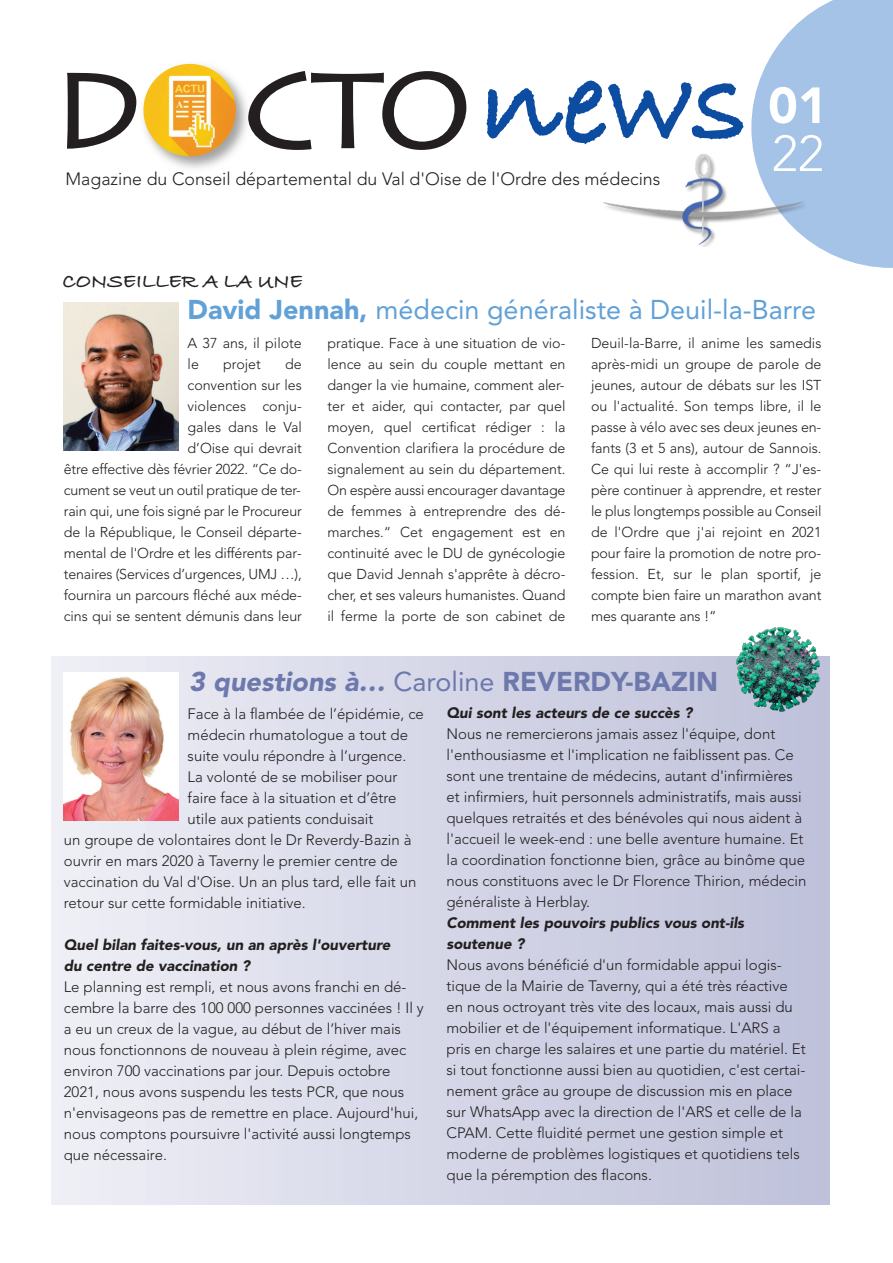
<style>
.page{position:relative;width:893px;height:1263px;background:#fff}
.page>*{position:absolute;margin:0;border:0;box-sizing:border-box;transform-origin:0 0}
.t1{font:126.6px "Lithos Pro";color:#231f20}
.t2{font:123.3px "Bradley Hand ITCTT Bold";color:#0d4da1}
.t3{font:900 50.1px "Avenir LT Std";color:#fff}
.t4{font:300 50.1px "Avenir LT Std";color:#fff}
.t5{font:27px "Avenir LT Std";color:#61a1d7}
.t6{font:900 27px "Avenir LT Std";color:#6d79ad}
.t7{font:21px "Bradley Hand ITCTT Bold";color:#231f20}
.t8{font:300 17.7px "Avenir LT Std";color:#231f20}
.t9{font:300 15px/21px "Avenir LT Std";color:#231f20}
.t10{font:italic 900 15px/21px "Avenir LT Std";color:#231f20}
.t11{font:300 14.25px/21px "Avenir LT Std";letter-spacing:-.01em;color:#231f20;text-align:justify}
.s1{font-weight:900}
.s2{font-style:italic}
.s3{font-weight:400}
</style>
<div class="page">
<div style="left:51px;top:657px;width:778px;height:547px;background:linear-gradient(to right,#eeeff6,#bec0da)"></div>
<svg style="left:751px;top:0;width:142px;height:268px"></svg>
<img style="left:63px;top:672px;width:116px;height:149px">
<img style="left:143px;top:63px;width:105px;height:106px">
<img style="left:143px;top:64px;width:93px;height:92px;border-radius:50%">
<img style="left:736px;top:628px;width:83px;height:84px">
<img style="left:603px;top:152px;width:206px;height:94px">
<img style="left:63px;top:302px;width:116px;height:149px">
<h1 class="t1" style="left:241px;top:30px;width:234px">cto</h1>
<h1 class="t1" style="left:51px;top:30px;width:93px">d</h1>
<p class="t8" style="left:66px;top:172px;width:596px">Magazine du Conseil départemental du Val d'Oise de l'Ordre des médecins</p>
<h2 class="t2" style="left:479px;top:9px;width:270px">news</h2>
<h3 class="t3" style="left:768px;top:85px;width:61px">01</h3>
<h3 class="t4" style="left:772px;top:133px;width:54px">22</h3>
<h3 class="t7" style="left:63px;top:266px;width:241px">CONSEILLER A LA UNE</h3>
<h3 class="t5" style="left:188px;top:299px;width:630px"><span class="s1">David Jennah,</span> médecin généraliste à Deuil-la-Barre</h3>
<p class="t11" style="left:327px;top:333px;width:240px">pratique. Face à une situation de vio&shy;lence au sein du couple mettant en danger la vie humaine, comment aler&shy;ter et aider, qui contacter, par quel moyen, quel certificat rédiger : la Convention clarifiera la procédure de signalement au sein du département.<br>On espère aussi encourager davantage de femmes à entreprendre des dé&shy;marches.“ Cet engagement est en continuité avec le DU de gynécologie que David Jennah s'apprête à décro&shy;cher, et ses valeurs humanistes. Quand il ferme la porte de son cabinet de</p>
<p class="t11" style="left:591px;top:333px;width:232px">Deuil-la-Barre, il anime les samedis après-midi un groupe de parole de jeunes, autour de débats sur les IST ou l'actualité. Son temps libre, il le passe à vélo avec ses deux jeunes en&shy;fants (3 et 5 ans), autour de Sannois.<br>Ce qui lui reste à accomplir ? “J'es&shy;père continuer à apprendre, et rester le plus longtemps possible au Conseil de l'Ordre que j'ai rejoint en 2021 pour faire la promotion de notre pro&shy;fession. Et, sur le plan sportif, je compte bien faire un marathon avant mes quarante ans !“</p>
<p class="t11" style="left:188px;top:333px;width:116px">A 37 ans, il pilote le</p>
<p class="t11" style="left:64px;top:354px;width:240px;text-align:right">de<br>convention sur les<br>violences conju-<br>gales dans le Val<br>d’Oise qui devrait<br>être effective dès février 2022. “Ce do&shy;cument se veut un outil pratique de ter&shy;rain qui, une fois signé par le Procureur de la République, le Conseil départe&shy;mental de l'Ordre et les différents par&shy;tenaires (Services d’urgences, UMJ …), fournira un parcours fléché aux méde&shy;cins qui se sentent démunis dans leur</p>
<p class="t11" style="left:223px;top:354px;width:39px">projet</p>
<h3 class="t6" style="left:189px;top:670px;width:531px"><span class="s2">3 questions à…</span> <span class="s3">Caroline</span> REVERDY-BAZIN</h3>
<p class="t9" style="left:188px;top:704px;width:238px">Face à la flambée de l’épidémie, ce</p>
<p class="t9" style="left:188px;top:725px;width:222px">médecin rhumatologue a tout de</p>
<p class="t9" style="left:188px;top:746px;width:220px">suite voulu répondre à l’urgence.</p>
<p class="t9" style="left:188px;top:767px;width:211px">La volonté de se mobiliser pour</p>
<p class="t9" style="left:188px;top:788px;width:210px">faire face à la situation et d’être</p>
<p class="t9" style="left:188px;top:809px;width:187px">utile aux patients conduisait</p>
<p class="t9" style="left:64px;top:830px;width:349px">un groupe de volontaires dont le Dr Reverdy-Bazin à</p>
<p class="t9" style="left:64px;top:851px;width:336px">ouvrir en mars 2020 à Taverny le premier centre de</p>
<p class="t9" style="left:64px;top:872px;width:354px">vaccination du Val d'Oise. Un an plus tard, elle fait un</p>
<p class="t9" style="left:64px;top:893px;width:243px">retour sur cette formidable initiative.</p>
<p class="t10" style="left:64px;top:935px;width:328px">Quel bilan faites-vous, un an après l'ouverture du centre de vaccination ?</p>
<p class="t9" style="left:64px;top:977px;width:362px">Le planning est rempli, et nous avons franchi en dé&shy;cembre la barre des 100 000 personnes vaccinées ! Il y a eu un creux de la vague, au début de l’hiver mais nous fonctionnons de nouveau à plein régime, avec environ 700 vaccinations par jour. Depuis octobre 2021, nous avons suspendu les tests PCR, que nous n'envisageons pas de remettre en place. Aujourd'hui, nous comptons poursuivre l'activité aussi longtemps que nécessaire.</p>
<p class="t10" style="left:446px;top:703px;width:248px">Qui sont les acteurs de ce succès ?</p>
<p class="t9" style="left:446px;top:724px;width:361px">Nous ne remercierons jamais assez l'équipe, dont l'enthousiasme et l'implication ne faiblissent pas. Ce sont une trentaine de médecins, autant d'infirmières et infirmiers, huit personnels administratifs, mais aussi quelques retraités et des bénévoles qui nous aident à l'accueil le week-end : une belle aventure humaine. Et la coordination fonctionne bien, grâce au binôme que nous constituons avec le Dr Florence Thirion, médecin généraliste à Herblay.</p>
<p class="t10" style="left:446px;top:913px;width:299px">Comment les pouvoirs publics vous ont-ils soutenue ?</p>
<p class="t9" style="left:446px;top:955px;width:361px">Nous avons bénéficié d'un formidable appui logis&shy;tique de la Mairie de Taverny, qui a été très réactive en nous octroyant très vite des locaux, mais aussi du mobilier et de l'équipement informatique. L'ARS a pris en charge les salaires et une partie du matériel. Et si tout fonctionne aussi bien au quotidien, c'est certai&shy;nement grâce au groupe de discussion mis en place sur WhatsApp avec la direction de l'ARS et celle de la CPAM. Cette fluidité permet une gestion simple et moderne de problèmes logistiques et quotidiens tels que la péremption des flacons.</p>
</div>
